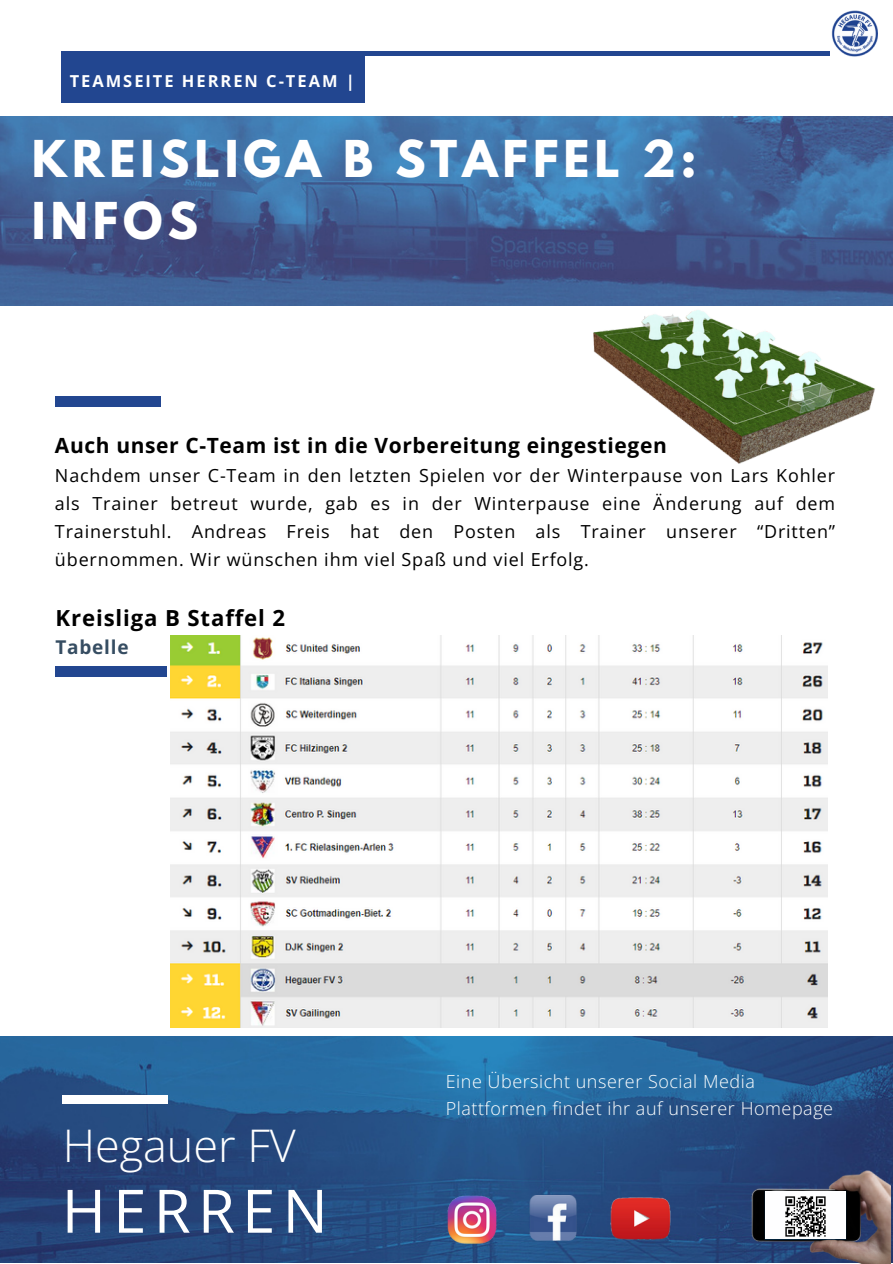
<style>
.page{position:relative;width:893px;height:1264px;background:#fff}
.page>*{position:absolute;margin:0;border:0;box-sizing:border-box;transform-origin:0 0}
.t1{font:60px "Open Sans";letter-spacing:.12em;color:#fff}
.t2{font:700 45px/61.8px "League Spartan";letter-spacing:.11em;color:#fff}
.t3{font:300 45px "Open Sans";color:#fff}
.t4{font:700 22.2px "Open Sans";letter-spacing:.04em;color:#000}
.t5{font:700 21px "Open Sans";letter-spacing:.03em;color:#000}
.t6{font:700 19.05px "Open Sans";letter-spacing:.04em;color:#364d62}
.t7{font:18px/28.2px "Open Sans";letter-spacing:.045em;color:#000;text-align:justify}
.t8{font:300 18px/27px "Open Sans";letter-spacing:.03em;color:#fff}
.t9{font:700 16.5px "Open Sans";letter-spacing:.12em;color:#fff}
</style>
<div class="page">
<div style="left:55px;top:396px;width:106px;height:10px;background:#224690"></div>
<div style="left:55px;top:666px;width:112px;height:10px;background:#224690"></div>
<hr style="left:62px;top:52px;width:767px;height:3px;background:#224690">
<div style="left:62px;top:55px;width:302px;height:48px;background:#224690"></div>
<img style="left:593px;top:310px;width:282px;height:154px">
<img style="left:0;top:117px;width:892px;height:189px">
<img style="left:831px;top:11px;width:46px;height:46px">
<img style="left:0;top:1036px;width:892px;height:226px">
<div style="left:62px;top:1094px;width:105px;height:9px;background:#fff"></div>
<img style="left:720px;top:1162px;width:170px;height:100px">
<div style="left:765px;top:1191px;width:80px;height:48px;background:#fefeff"></div>
<img style="left:446px;top:1195px;width:51px;height:49px">
<img style="left:529px;top:1195px;width:50px;height:45px">
<img style="left:610px;top:1195px;width:62px;height:45px">
<img style="left:785px;top:1196px;width:41px;height:40px">
<img style="left:170px;top:636px;width:657px;height:391px">
<p class="t9" style="left:70px;top:70px;width:286px">TEAMSEITE HERREN C-TEAM |</p>
<p class="t2" style="left:32px;top:134px;width:666px">KREISLIGA B STAFFEL 2:<br>INFOS</p>
<p class="t5" style="left:55px;top:430px;width:613px">Auch unser C-Team ist in die Vorbereitung eingestiegen</p>
<p class="t7" style="left:55px;top:461px;width:781px">Nachdem unser C-Team in den letzten Spielen vor der Winterpause von Lars Kohler als Trainer betreut wurde, gab es in der Winterpause eine Änderung auf dem Trainerstuhl. Andreas Freis hat den Posten als Trainer unserer “Dritten” übernommen. Wir wünschen ihm viel Spaß und viel Erfolg.</p>
<h3 class="t4" style="left:55px;top:602px;width:231px">Kreisliga B Staffel 2</h3>
<h1 class="t6" style="left:55px;top:634px;width:75px">Tabelle</h1>
<h6 class="t3" style="left:63px;top:1114px;width:235px">Hegauer FV</h6>
<p class="t1" style="left:62px;top:1168px;width:267px">HERREN</p>
<p class="t8" style="left:446px;top:1067px;width:389px">Eine Übersicht unserer Social Media<br>Plattformen findet ihr auf unserer Homepage</p>
</div>
